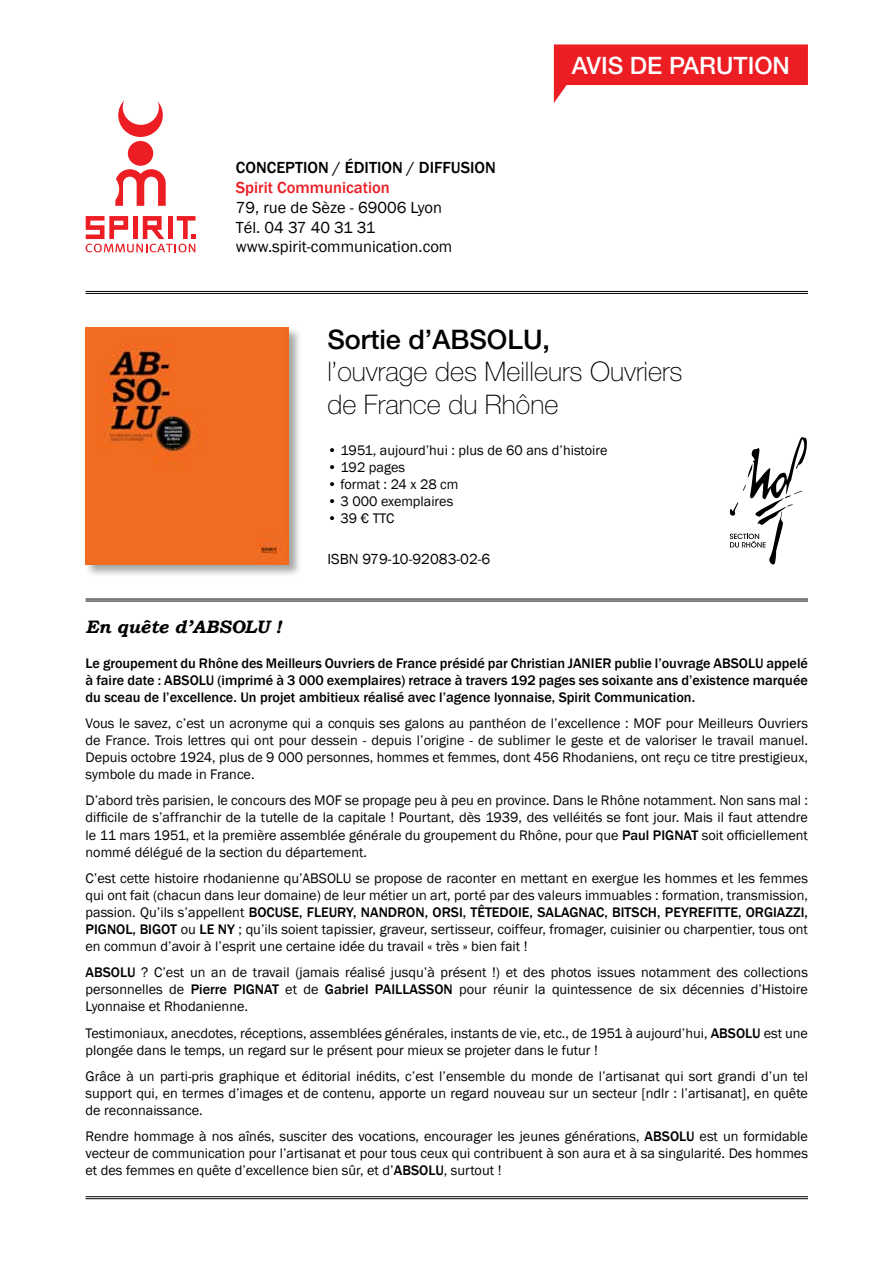
<style>
.page{position:relative;width:893px;height:1263px;background:#fff}
.page>*{position:absolute;margin:0;border:0;box-sizing:border-box;transform-origin:0 0}
.t1{font:100 27px/32.4px "Helvetica Neue";color:#000}
.t2{font:500 27px "Helvetica Neue";color:#000}
.t3{font:500 24px "Helvetica Neue";color:#fff}
.t4{font:italic 700 18px "Bookman Old Style";color:#000}
.t5{font:16.5px/19.8px "Franklin Gothic";color:#000}
.t6{font:500 16.5px "Franklin Gothic";color:#000}
.t7{font:500 16.5px "Franklin Gothic";color:#ed1d24}
.t8{font:15px "Franklin Gothic";color:#000}
.t9{font:14.25px/17.1px "Franklin Gothic";color:#000;text-align:justify}
.t10{font:500 14.25px/17.1px "Franklin Gothic";color:#000;text-align:justify}
.s1{font-weight:500}
</style>
<div class="page">
<svg style="left:554px;top:44px;width:254px;height:59px"></svg>
<hr style="left:86px;top:598px;width:722px;height:1px;background:#000">
<hr style="left:86px;top:600px;width:722px;height:1px;background:#000">
<hr style="left:86px;top:291px;width:722px;height:1px;background:#000">
<hr style="left:86px;top:293px;width:722px;height:1px;background:#000">
<hr style="left:86px;top:1196px;width:722px;height:1px;background:#000">
<hr style="left:86px;top:1198px;width:722px;height:1px;background:#000">
<div style="left:85px;top:327px;width:217px;height:250px;background:#000;opacity:.35"></div>
<img style="left:86px;top:328px;width:203px;height:236px">
<svg style="left:118px;top:100px;width:45px;height:37px"></svg>
<svg style="left:115px;top:169px;width:51px;height:37px"></svg>
<div style="left:128px;top:141px;width:25px;height:25px;background:#ed1d24;border-radius:50%"></div>
<svg style="left:86px;top:216px;width:110px;height:36px"></svg>
<svg style="left:730px;top:437px;width:77px;height:128px"></svg>
<p class="t6" style="left:236px;top:157px;width:259px">CONCEPTION / ÉDITION / DIFFUSION</p>
<p class="t7" style="left:236px;top:177px;width:155px">Spirit Communication</p>
<p class="t5" style="left:236px;top:198px;width:218px">79, rue de Sèze - 69006 Lyon<br>Tél. 04 37 40 31 31 www.spirit-communication.com</p>
<h2 class="t3" style="left:572px;top:51px;width:220px">AVIS DE PARUTION</h2>
<h1 class="t2" style="left:327px;top:323px;width:224px">SORTIE D’ABSOLU,</h1>
<h1 class="t1" style="left:327px;top:355px;width:357px">l’ouvrage des Meilleurs Ouvriers de France du Rhône</h1>
<p class="t9" style="left:327px;top:442px;width:282px">• 1951, aujourd’hui : plus de 60 ans d’histoire</p>
<p class="t9" style="left:327px;top:459px;width:79px">• 192 pages</p>
<p class="t9" style="left:327px;top:476px;width:133px">• format : 24 x 28 cm</p>
<p class="t9" style="left:327px;top:493px;width:127px">• 3 000 exemplaires</p>
<p class="t9" style="left:327px;top:510px;width:68px">• 39 € TTC</p>
<p class="t8" style="left:327px;top:549px;width:164px">ISBN 979-10-92083-02-6</p>
<p class="t4" style="left:86px;top:616px;width:197px">En quête d’ABSOLU !</p>
<p class="t10" style="left:86px;top:654px;width:724px">Le groupement du Rhône des Meilleurs Ouvriers de France présidé par Christian Janier publie l’ouvrage ABSOLU appelé à faire date : ABSOLU (imprimé à 3 000 exemplaires) retrace à travers 192 pages ses soixante ans d’existence marquée du sceau de l’excellence. Un projet ambitieux réalisé avec l’agence lyonnaise, Spirit Communication.</p>
<p class="t9" style="left:86px;top:715px;width:724px">Vous le savez, c’est un acronyme qui a conquis ses galons au panthéon de l’excellence : MOF pour Meilleurs Ouvriers de France. Trois lettres qui ont pour dessein - depuis l’origine - de sublimer le geste et de valoriser le travail manuel.<br>Depuis octobre 1924, plus de 9 000 personnes, hommes et femmes, dont 456 Rhodaniens, ont reçu ce titre prestigieux, symbole du made in France.</p>
<p class="t9" style="left:86px;top:792px;width:724px">D’abord très parisien, le concours des MOF se propage peu à peu en province. Dans le Rhône notamment. Non sans mal : difficile de s’affranchir de la tutelle de la capitale ! Pourtant, dès 1939, des velléités se font jour. Mais il faut attendre le 11 mars 1951, et la première assemblée générale du groupement du Rhône, pour que <span class="s1">Paul Pignat</span> soit officiellement nommé délégué de la section du département.</p>
<p class="t9" style="left:86px;top:870px;width:724px">C’est cette histoire rhodanienne qu’ABSOLU se propose de raconter en mettant en exergue les hommes et les femmes qui ont fait (chacun dans leur domaine) de leur métier un art, porté par des valeurs immuables : formation, transmission, passion. Qu’ils s’appellent <span class="s1">BOCUSE, FLEURY, NAN</span></p>
<p class="t10" style="left:388px;top:904px;width:183px">DRON, ORSI, TÊTEDOIE, SALAGNA</p>
<p class="t10" style="left:596px;top:904px;width:124px">C, BITSCH, PEYREFITTE</p>
<p class="t9" style="left:86px;top:904px;width:724px;text-indent:652px"><span class="s1">, ORGIAZZI, PIGNOL, BIGOT</span> ou <span class="s1">LE NY</span> ; qu’ils soient tapissier, graveur, sertisseur, coiffeur, fromager, cuisinier ou charpentier, tous ont en commun d’avoir à l’esprit une certaine idée du travail « très » bien fait !</p>
<p class="t9" style="left:86px;top:964px;width:724px"><span class="s1">ABSOLU</span> ? C’est un an de travail (jamais réalisé jusqu’à présent !) et des photos issues notamment des collections personnelles de <span class="s1">Pierre PIGNAT</span></p>
<p class="t9" style="left:285px;top:981px;width:524px">et de <span class="s1">Gabriel PAI LLASSON</span> pour réunir la quintessence de six décennies d’Histoire</p>
<p class="t9" style="left:86px;top:994px;width:724px;line-height:26.1px">Lyonnaise et Rhodanienne.<br>Testimoniaux, anecdotes, réceptions, assemblées générales, instants de vie, etc., de 1951 à aujourd’hui, <span class="s1">ABSOLU</span> est une</p>
<p class="t9" style="left:86px;top:1037px;width:724px;line-height:26.1px">plongée dans le temps, un regard sur le présent pour mieux se projeter dans le futur !<br>Grâce à un parti-pris graphique et éditorial inédits, c’est l’ensemble du monde de l’artisanat qui sort grandi d’un tel</p>
<p class="t9" style="left:86px;top:1085px;width:724px">support qui, en termes d’images et de contenu, apporte un regard nouveau sur un secteur [ndlr : l’artisanat], en quête de reconnaissance.</p>
<p class="t9" style="left:86px;top:1128px;width:724px">Rendre hommage à nos aînés, susciter des vocations, encourager les jeunes générations, <span class="s1">ABSOLU</span> est un formidable vecteur de communication pour l’artisanat et pour tous ceux qui contribuent à son aura et à sa singularité. Des hommes et des femmes en quête d’excellence bien sûr, et d’<span class="s1">ABSOLU</span>, surtout !</p>
</div>
